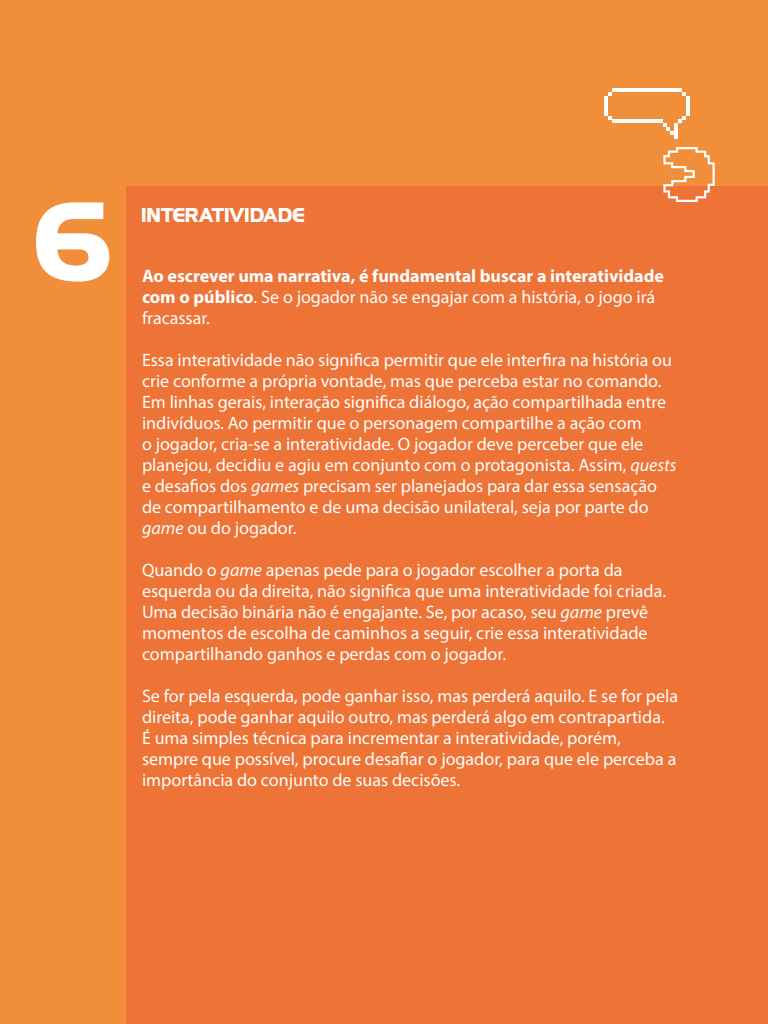
<style>
.page{position:relative;width:768px;height:1024px;background:#f18e39}
.page>*{position:absolute;margin:0;border:0;box-sizing:border-box;transform-origin:0 0}
.t1{font:100px "Hancock Park Bold Laser";color:#fff}
.t2{font:18px/21px "Myriad Pro";color:#fff}
.t3{font:700 18px/21px "Myriad Pro";color:#fff}
.t4{font:18px "Hancock Park Bold Laser";letter-spacing:-.03em;color:#fff}
.s1{font-weight:400}
.s2{font-style:italic}
</style>
<div class="page">
<div style="left:126px;top:186px;width:642px;height:838px;background:#ed7337"></div>
<svg style="left:663px;top:147px;width:52px;height:55px"></svg>
<svg style="left:604px;top:88px;width:86px;height:51px"></svg>
<h1 class="t1" style="left:36px;top:187px;width:82px">6</h1>
<p class="t4" style="left:142px;top:205px;width:165px">INTERATIVIDADE</p>
<p class="t3" style="left:142px;top:264px;width:524px">Ao escrever uma narrativa, é fundamental buscar a interatividade com o público<span class="s1">. Se o jogador não se engajar com a história, o jogo irá fracassar.</span></p>
<p class="t2" style="left:142px;top:349px;width:536px">Essa interatividade não significa permitir que ele interfira na história ou crie conforme a própria vontade, mas que perceba estar no comando.<br>Em linhas gerais, interação significa diálogo, ação compartilhada entre indivíduos. Ao permitir que o personagem compartilhe a ação com<br>o jogador, cria-se a interatividade. O jogador deve perceber que ele planejou, decidiu e agiu em conjunto com o protagonista. Assim, <span class="s2">quests </span>e desafios dos <span class="s2">games</span> precisam ser planejados para dar essa sensação de compartilhamento e de uma decisão unilateral, seja por parte do <span class="s2">game</span> ou do jogador.</p>
<p class="t2" style="left:142px;top:559px;width:526px">Quando o <span class="s2">game</span> apenas pede para o jogador escolher a porta da esquerda ou da direita, não significa que uma interatividade foi criada.<br>Uma decisão binária não é engajante. Se, por acaso, seu <span class="s2">game</span> prevê momentos de escolha de caminhos a seguir, crie essa interatividade compartilhando ganhos e perdas com o jogador.</p>
<p class="t2" style="left:142px;top:685px;width:538px">Se for pela esquerda, pode ganhar isso, mas perderá aquilo. E se for pela direita, pode ganhar aquilo outro, mas perderá algo em contrapartida.<br>É uma simples técnica para incrementar a interatividade, porém, sempre que possível, procure desafiar o jogador, para que ele perceba a importância do conjunto de suas decisões.</p>
</div>
